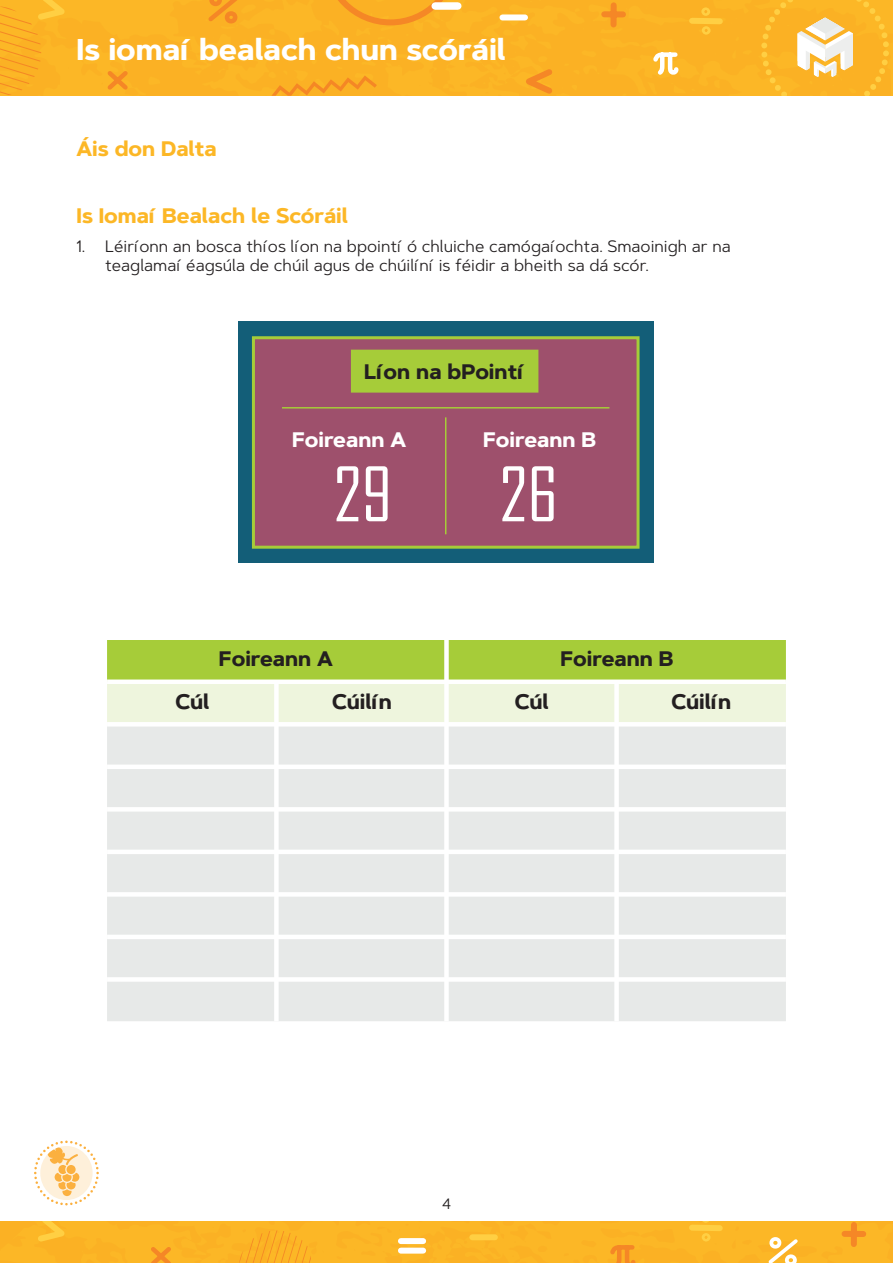
<style>
.page{position:relative;width:893px;height:1263px;background:#fff}
.page>*{position:absolute;margin:0;border:0;box-sizing:border-box;transform-origin:0 0}
.t1{font:700 30px "Artegra Sans";color:#fff}
.H2_Measure-PINK{font:700 21px "Artegra Sans";color:#231f20}
.H2_Measure-PINK-2{font:700 21px "Artegra Sans";color:#fcb726}
.H2_Measure-PINK-3{font:700 21px "Artegra Sans";color:#fff}
.Body{font:16.5px/19.8px "Artegra Sans";color:#231f20}
.t2{font:15px "Artegra Sans";color:#231f20}
</style>
<div class="page">
<div style="left:0;top:0;width:893px;height:96px;background:#fbb124"></div>
<svg style="left:271px;top:75px;width:106px;height:21px;background:#f9a824"></svg>
<svg style="left:103px;top:67px;width:29px;height:27px"></svg>
<svg style="left:0;top:0;width:75px;height:94px;background:#fbb326"></svg>
<svg style="left:514px;top:64px;width:43px;height:32px"></svg>
<div style="left:502px;top:14px;width:23px;height:6px;background:#fff"></div>
<svg style="left:686px;top:5px;width:40px;height:33px"></svg>
<div style="left:604px;top:11px;width:19px;height:6px;background:#f58726"></div>
<div style="left:610px;top:5px;width:7px;height:20px;background:#f58726"></div>
<svg style="left:651px;top:50px;width:30px;height:29px"></svg>
<svg style="left:323px;top:0;width:135px;height:25px;background:#f9a925"></svg>
<svg style="left:204px;top:0;width:38px;height:27px"></svg>
<svg style="left:761px;top:0;width:128px;height:96px;background:#fabf49"></svg>
<div style="left:435px;top:2px;width:23px;height:8px;background:#fff"></div>
<div style="left:0;top:1221px;width:893px;height:42px;background:#fcb726"></div>
<svg style="left:34px;top:1140px;width:65px;height:65px"></svg>
<div style="left:238px;top:322px;width:416px;height:241px;background:#135e78"></div>
<div style="left:254px;top:338px;width:384px;height:209px;background:#9e506c"></div>
<svg style="left:282px;top:349px;width:328px;height:186px"></svg>
<svg style="left:502px;top:466px;width:52px;height:55px"></svg>
<svg style="left:337px;top:466px;width:51px;height:55px"></svg>
<svg style="left:107px;top:640px;width:679px;height:82px;background:#c9e089"></svg>
<div style="left:107px;top:726px;width:679px;height:295px;background:#e7e9e8"></div>
<div style="left:444px;top:640px;width:5px;height:39px;background:#fff"></div>
<div style="left:107px;top:679px;width:169px;height:5px;background:#fff"></div>
<div style="left:276px;top:679px;width:170px;height:5px;background:#fff"></div>
<div style="left:274px;top:684px;width:5px;height:38px;background:#fff"></div>
<div style="left:446px;top:679px;width:171px;height:5px;background:#fff"></div>
<div style="left:444px;top:684px;width:5px;height:38px;background:#fff"></div>
<div style="left:617px;top:679px;width:169px;height:5px;background:#fff"></div>
<div style="left:614px;top:684px;width:5px;height:38px;background:#fff"></div>
<div style="left:274px;top:726px;width:5px;height:38px;background:#fff"></div>
<div style="left:444px;top:726px;width:5px;height:38px;background:#fff"></div>
<div style="left:614px;top:726px;width:5px;height:38px;background:#fff"></div>
<div style="left:107px;top:764px;width:169px;height:5px;background:#fff"></div>
<div style="left:276px;top:764px;width:170px;height:5px;background:#fff"></div>
<div style="left:274px;top:769px;width:5px;height:38px;background:#fff"></div>
<div style="left:446px;top:764px;width:171px;height:5px;background:#fff"></div>
<div style="left:444px;top:769px;width:5px;height:38px;background:#fff"></div>
<div style="left:617px;top:764px;width:169px;height:5px;background:#fff"></div>
<div style="left:614px;top:769px;width:5px;height:38px;background:#fff"></div>
<div style="left:107px;top:807px;width:169px;height:5px;background:#fff"></div>
<div style="left:276px;top:807px;width:170px;height:5px;background:#fff"></div>
<div style="left:274px;top:812px;width:5px;height:38px;background:#fff"></div>
<div style="left:446px;top:807px;width:171px;height:5px;background:#fff"></div>
<div style="left:444px;top:812px;width:5px;height:38px;background:#fff"></div>
<div style="left:617px;top:807px;width:169px;height:5px;background:#fff"></div>
<div style="left:614px;top:812px;width:5px;height:38px;background:#fff"></div>
<hr style="left:107px;top:850px;width:169px;height:4px;background:#fff">
<hr style="left:276px;top:850px;width:170px;height:4px;background:#fff">
<div style="left:274px;top:854px;width:5px;height:38px;background:#fff"></div>
<hr style="left:446px;top:850px;width:171px;height:4px;background:#fff">
<div style="left:444px;top:854px;width:5px;height:38px;background:#fff"></div>
<hr style="left:617px;top:850px;width:169px;height:4px;background:#fff">
<div style="left:614px;top:854px;width:5px;height:38px;background:#fff"></div>
<div style="left:107px;top:892px;width:169px;height:5px;background:#fff"></div>
<div style="left:276px;top:892px;width:170px;height:5px;background:#fff"></div>
<div style="left:274px;top:897px;width:5px;height:38px;background:#fff"></div>
<div style="left:446px;top:892px;width:171px;height:5px;background:#fff"></div>
<div style="left:444px;top:897px;width:5px;height:38px;background:#fff"></div>
<div style="left:617px;top:892px;width:169px;height:5px;background:#fff"></div>
<div style="left:614px;top:897px;width:5px;height:38px;background:#fff"></div>
<hr style="left:107px;top:935px;width:169px;height:4px;background:#fff">
<hr style="left:276px;top:935px;width:170px;height:4px;background:#fff">
<div style="left:274px;top:939px;width:5px;height:38px;background:#fff"></div>
<hr style="left:446px;top:935px;width:171px;height:4px;background:#fff">
<div style="left:444px;top:939px;width:5px;height:38px;background:#fff"></div>
<hr style="left:617px;top:935px;width:169px;height:4px;background:#fff">
<div style="left:614px;top:939px;width:5px;height:38px;background:#fff"></div>
<div style="left:107px;top:977px;width:169px;height:5px;background:#fff"></div>
<div style="left:276px;top:977px;width:170px;height:5px;background:#fff"></div>
<div style="left:274px;top:982px;width:5px;height:39px;background:#fff"></div>
<div style="left:446px;top:977px;width:171px;height:5px;background:#fff"></div>
<div style="left:444px;top:982px;width:5px;height:39px;background:#fff"></div>
<div style="left:617px;top:977px;width:169px;height:5px;background:#fff"></div>
<div style="left:614px;top:982px;width:5px;height:39px;background:#fff"></div>
<div style="left:252px;top:336px;width:387px;height:213px;border:3px solid #a6cc39"></div>
<h1 class="t1" style="left:77px;top:28px;width:431px">Is iomaí bealach chun scóráil</h1>
<p class="H2_Measure-PINK-2" style="left:77px;top:133px;width:142px">Áis don Dalta</p>
<p class="H2_Measure-PINK-2" style="left:77px;top:200px;width:273px">Is Iomaí Bealach le Scóráil</p>
<p class="Body" style="left:105px;top:236px;width:627px;text-indent:-28px">1. Léiríonn an bosca thíos líon na bpointí ó chluiche camógaíochta. Smaoinigh ar na teaglamaí éagsúla de chúil agus de chúilíní is féidir a bheith sa dá scór.</p>
<p class="H2_Measure-PINK" style="left:364px;top:356px;width:162px">Líon na bPointí</p>
<p class="H2_Measure-PINK-3" style="left:292px;top:424px;width:116px">Foireann A</p>
<p class="H2_Measure-PINK-3" style="left:483px;top:424px;width:114px">Foireann B</p>
<p class="H2_Measure-PINK" style="left:219px;top:643px;width:116px">Foireann A</p>
<p class="H2_Measure-PINK" style="left:560px;top:643px;width:114px">Foireann B</p>
<p class="H2_Measure-PINK" style="left:175px;top:686px;width:35px">Cúl</p>
<p class="H2_Measure-PINK" style="left:332px;top:686px;width:61px">Cúilín</p>
<p class="H2_Measure-PINK" style="left:515px;top:686px;width:35px">Cúl</p>
<p class="H2_Measure-PINK" style="left:671px;top:686px;width:61px">Cúilín</p>
<p class="t2" style="left:442px;top:1193px;width:11px">4</p>
</div>
